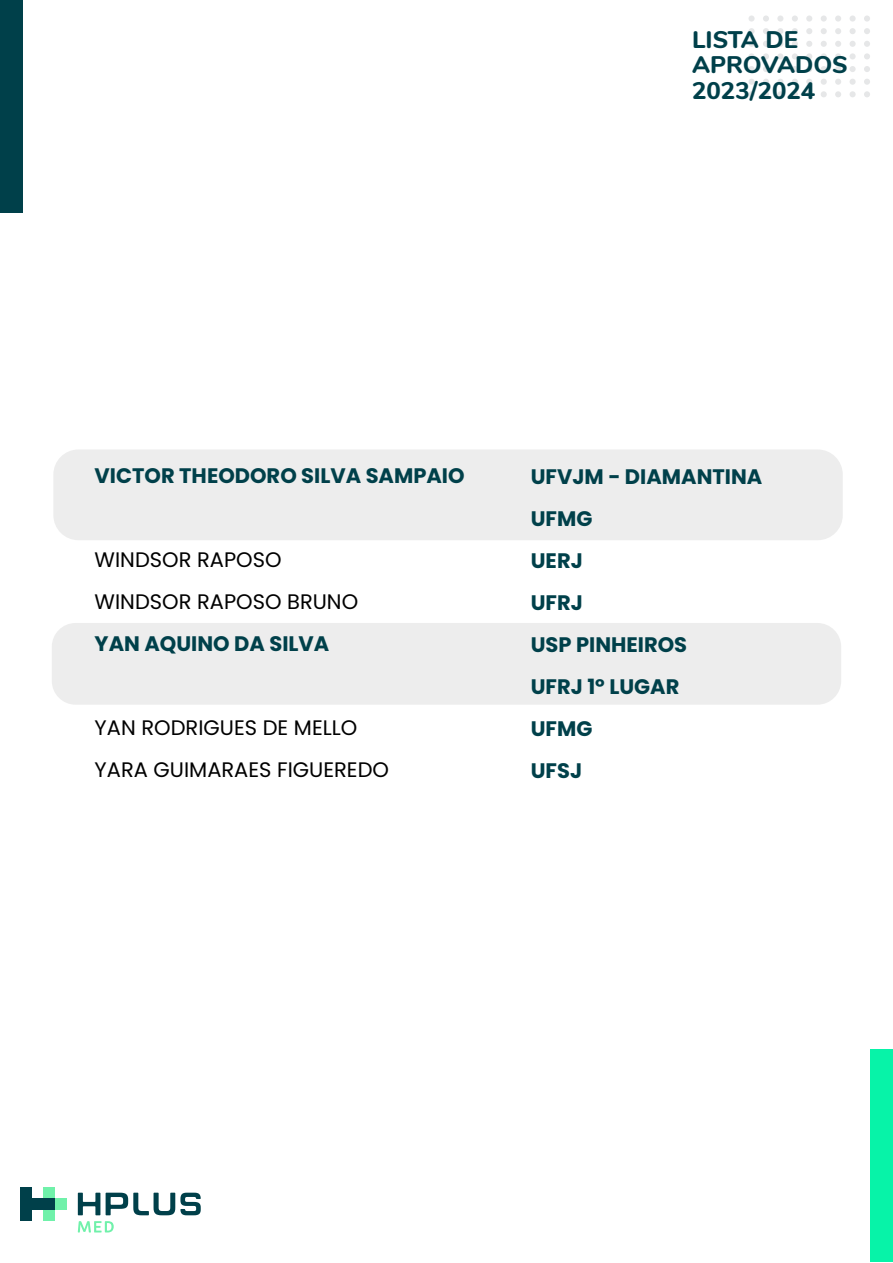
<style>
.page{position:relative;width:893px;height:1263px;background:#fff}
.page>*{position:absolute;margin:0;border:0;box-sizing:border-box;transform-origin:0 0}
.t1{font:800 24px/25.5px "Nunito";color:#00404a}
.t2{font:700 21px/42px "Poppins";color:#00404a}
.t3{font:21px/42px "Poppins";color:#000}
</style>
<div class="page">
<div style="left:53px;top:449px;width:790px;height:91px;background:#ededed;border-radius:25px"></div>
<div style="left:52px;top:623px;width:789px;height:82px;background:#ededed;border-radius:24px"></div>
<div style="left:748px;top:15px;width:7px;height:7px;background:#e6e7e8;border-radius:50%"></div>
<div style="left:763px;top:15px;width:6px;height:7px;background:#e6e7e8;border-radius:50%"></div>
<div style="left:777px;top:15px;width:6px;height:7px;background:#e6e7e8;border-radius:50%"></div>
<div style="left:792px;top:15px;width:6px;height:7px;background:#e6e7e8;border-radius:50%"></div>
<div style="left:806px;top:15px;width:6px;height:7px;background:#e6e7e8;border-radius:50%"></div>
<div style="left:821px;top:15px;width:6px;height:7px;background:#e6e7e8;border-radius:50%"></div>
<div style="left:835px;top:15px;width:6px;height:7px;background:#e6e7e8;border-radius:50%"></div>
<div style="left:849px;top:15px;width:7px;height:7px;background:#e6e7e8;border-radius:50%"></div>
<div style="left:864px;top:15px;width:6px;height:7px;background:#e6e7e8;border-radius:50%"></div>
<div style="left:748px;top:28px;width:7px;height:6px;background:#e6e7e8;border-radius:50%"></div>
<svg style="left:763px;top:28px;width:6px;height:6px"></svg>
<svg style="left:777px;top:28px;width:6px;height:6px"></svg>
<svg style="left:792px;top:28px;width:6px;height:6px"></svg>
<svg style="left:806px;top:28px;width:6px;height:6px"></svg>
<svg style="left:821px;top:28px;width:6px;height:6px"></svg>
<svg style="left:835px;top:28px;width:6px;height:6px"></svg>
<div style="left:849px;top:28px;width:7px;height:6px;background:#e6e7e8;border-radius:50%"></div>
<svg style="left:864px;top:28px;width:6px;height:6px"></svg>
<div style="left:748px;top:41px;width:7px;height:6px;background:#e6e7e8;border-radius:50%"></div>
<svg style="left:763px;top:41px;width:6px;height:6px"></svg>
<svg style="left:777px;top:41px;width:6px;height:6px"></svg>
<svg style="left:792px;top:41px;width:6px;height:6px"></svg>
<svg style="left:806px;top:41px;width:6px;height:6px"></svg>
<svg style="left:821px;top:41px;width:6px;height:6px"></svg>
<svg style="left:835px;top:41px;width:6px;height:6px"></svg>
<div style="left:849px;top:41px;width:7px;height:6px;background:#e6e7e8;border-radius:50%"></div>
<svg style="left:864px;top:41px;width:6px;height:6px"></svg>
<div style="left:748px;top:53px;width:7px;height:6px;background:#e6e7e8;border-radius:50%"></div>
<svg style="left:763px;top:53px;width:6px;height:6px"></svg>
<svg style="left:777px;top:53px;width:6px;height:6px"></svg>
<svg style="left:792px;top:53px;width:6px;height:6px"></svg>
<svg style="left:806px;top:53px;width:6px;height:6px"></svg>
<svg style="left:821px;top:53px;width:6px;height:6px"></svg>
<svg style="left:835px;top:53px;width:6px;height:6px"></svg>
<div style="left:849px;top:53px;width:7px;height:6px;background:#e6e7e8;border-radius:50%"></div>
<svg style="left:864px;top:53px;width:6px;height:6px"></svg>
<div style="left:748px;top:66px;width:7px;height:6px;background:#e6e7e8;border-radius:50%"></div>
<svg style="left:763px;top:66px;width:6px;height:6px"></svg>
<svg style="left:777px;top:66px;width:6px;height:6px"></svg>
<svg style="left:792px;top:66px;width:6px;height:6px"></svg>
<svg style="left:806px;top:66px;width:6px;height:6px"></svg>
<svg style="left:821px;top:66px;width:6px;height:6px"></svg>
<svg style="left:835px;top:66px;width:6px;height:6px"></svg>
<div style="left:849px;top:66px;width:7px;height:6px;background:#e6e7e8;border-radius:50%"></div>
<svg style="left:864px;top:66px;width:6px;height:6px"></svg>
<div style="left:748px;top:79px;width:7px;height:6px;background:#e6e7e8;border-radius:50%"></div>
<svg style="left:763px;top:79px;width:6px;height:6px"></svg>
<svg style="left:777px;top:79px;width:6px;height:6px"></svg>
<svg style="left:792px;top:79px;width:6px;height:6px"></svg>
<svg style="left:806px;top:79px;width:6px;height:6px"></svg>
<svg style="left:821px;top:79px;width:6px;height:6px"></svg>
<svg style="left:835px;top:79px;width:6px;height:6px"></svg>
<div style="left:849px;top:79px;width:7px;height:6px;background:#e6e7e8;border-radius:50%"></div>
<svg style="left:864px;top:79px;width:6px;height:6px"></svg>
<div style="left:748px;top:91px;width:7px;height:6px;background:#e6e7e8;border-radius:50%"></div>
<svg style="left:763px;top:91px;width:6px;height:6px"></svg>
<svg style="left:777px;top:91px;width:6px;height:6px"></svg>
<svg style="left:792px;top:91px;width:6px;height:6px"></svg>
<svg style="left:806px;top:91px;width:6px;height:6px"></svg>
<svg style="left:821px;top:91px;width:6px;height:6px"></svg>
<svg style="left:835px;top:91px;width:6px;height:6px"></svg>
<div style="left:849px;top:91px;width:7px;height:6px;background:#e6e7e8;border-radius:50%"></div>
<svg style="left:864px;top:91px;width:6px;height:6px"></svg>
<div style="left:870px;top:1049px;width:23px;height:213px;background:#07f3a8"></div>
<div style="left:0;top:0;width:23px;height:213px;background:#00404a"></div>
<div style="left:55px;top:1198px;width:11px;height:12px;background:#70f1aa"></div>
<div style="left:44px;top:1187px;width:11px;height:11px;background:#70f1aa"></div>
<div style="left:44px;top:1210px;width:11px;height:11px;background:#70f1aa"></div>
<div style="left:44px;top:1198px;width:11px;height:12px;background:#00404a"></div>
<div style="left:32px;top:1198px;width:12px;height:12px;background:#00404a"></div>
<div style="left:21px;top:1187px;width:11px;height:11px;background:#00404a"></div>
<div style="left:21px;top:1198px;width:11px;height:12px;background:#00404a"></div>
<div style="left:21px;top:1210px;width:11px;height:11px;background:#00404a"></div>
<svg style="left:78px;top:1193px;width:22px;height:22px"></svg>
<svg style="left:106px;top:1193px;width:95px;height:22px"></svg>
<svg style="left:78px;top:1221px;width:36px;height:11px"></svg>
<p class="t1" style="left:692px;top:25px;width:157px">LISTA DE<br>APROVADOS<br>2023/2024</p>
<p class="t2" style="left:95px;top:455px;width:371px">VICTOR THEODORO SILVA SAMPAIO</p>
<p class="t3" style="left:95px;top:539px;width:265px">WINDSOR RAPOSO<br>WINDSOR RAPOSO BRUNO</p>
<p class="t2" style="left:95px;top:623px;width:236px">YAN AQUINO DA SILVA</p>
<p class="t3" style="left:95px;top:707px;width:296px">YAN RODRIGUES DE MELLO<br>YARA GUIMARAES FIGUEREDO</p>
<p class="t2" style="left:531px;top:456px;width:233px">UFVJM - DIAMANTINA<br>UFMG<br>UERJ<br>UFRJ<br>USP PINHEIROS<br>UFRJ 1º LUGAR<br>UFMG<br>UFSJ</p>
</div>
